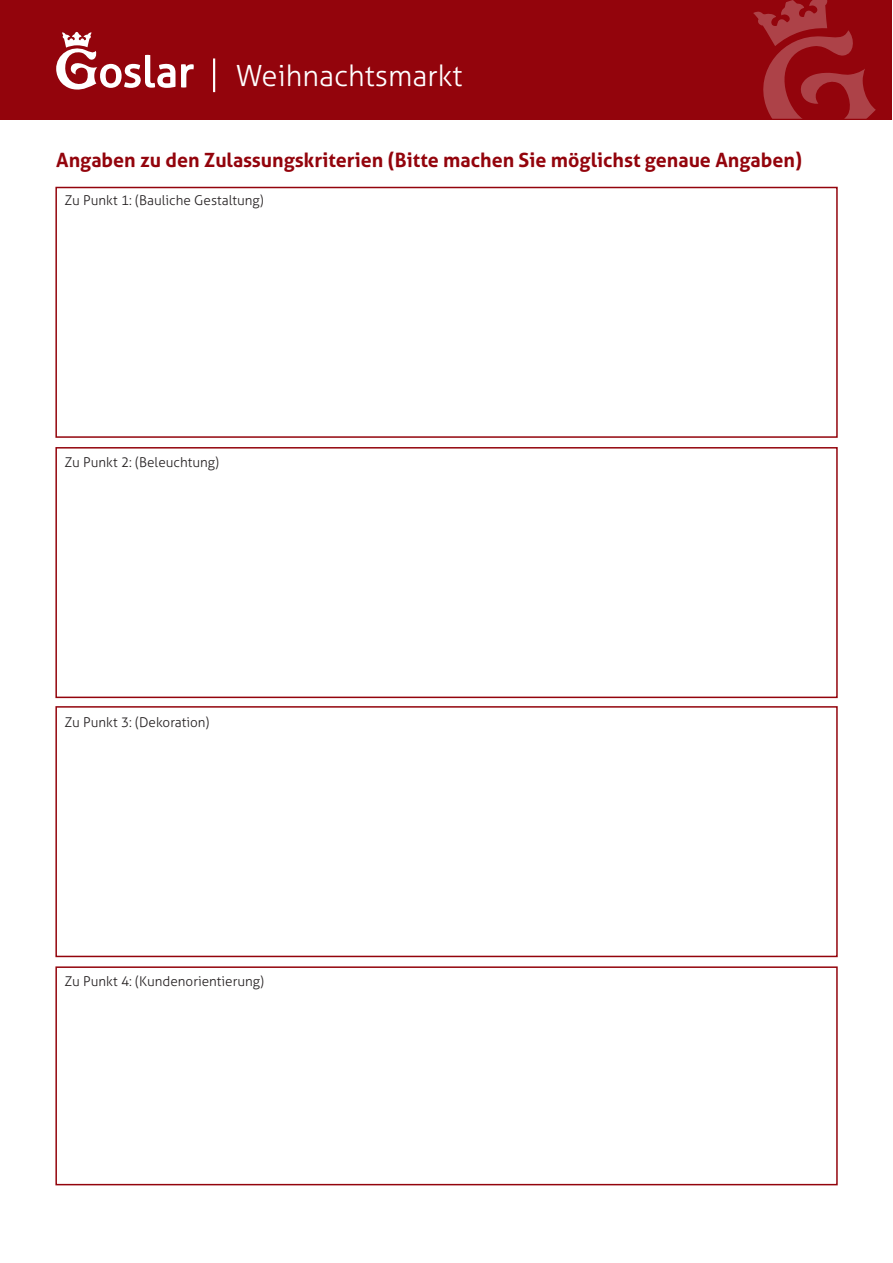
<style>
.page{position:relative;width:893px;height:1263px;background:#fff}
.page>*{position:absolute;margin:0;border:0;box-sizing:border-box;transform-origin:0 0}
.t1{font:300 29.25px "Aller";color:#fff}
.t2{font:700 19.65px "Aller";color:#93040c}
.t3{font:300 13.5px "Aller";color:#231f20}
</style>
<div class="page">
<div style="left:0;top:0;width:892px;height:119px;background:#93040c"></div>
<hr style="left:213px;top:58px;width:2px;height:34px;background:#fff">
<svg style="left:56px;top:32px;width:119px;height:58px"></svg>
<svg style="left:181px;top:64px;width:13px;height:24px"></svg>
<svg style="left:753px;top:0;width:123px;height:119px"></svg>
<div style="left:55px;top:187px;width:783px;height:251px;border:2px solid #93040c"></div>
<div style="left:55px;top:447px;width:783px;height:251px;border:2px solid #93040c"></div>
<div style="left:55px;top:706px;width:783px;height:251px;border:2px solid #93040c"></div>
<div style="left:55px;top:966px;width:783px;height:219px;border:2px solid #93040c"></div>
<p class="t1" style="left:236px;top:58px;width:228px">Weihnachtsmarkt</p>
<p class="t2" style="left:56px;top:147px;width:747px">Angaben zu den Zulassungskriterien (Bitte machen Sie möglichst genaue Angaben)</p>
<p class="t3" style="left:65px;top:192px;width:200px">Zu Punkt 1: (Bauliche Gestaltung)</p>
<p class="t3" style="left:65px;top:454px;width:156px">Zu Punkt 2: (Beleuchtung)</p>
<p class="t3" style="left:65px;top:714px;width:146px">Zu Punkt 3: (Dekoration)</p>
<p class="t3" style="left:65px;top:973px;width:201px">Zu Punkt 4: (Kundenorientierung)</p>
</div>
